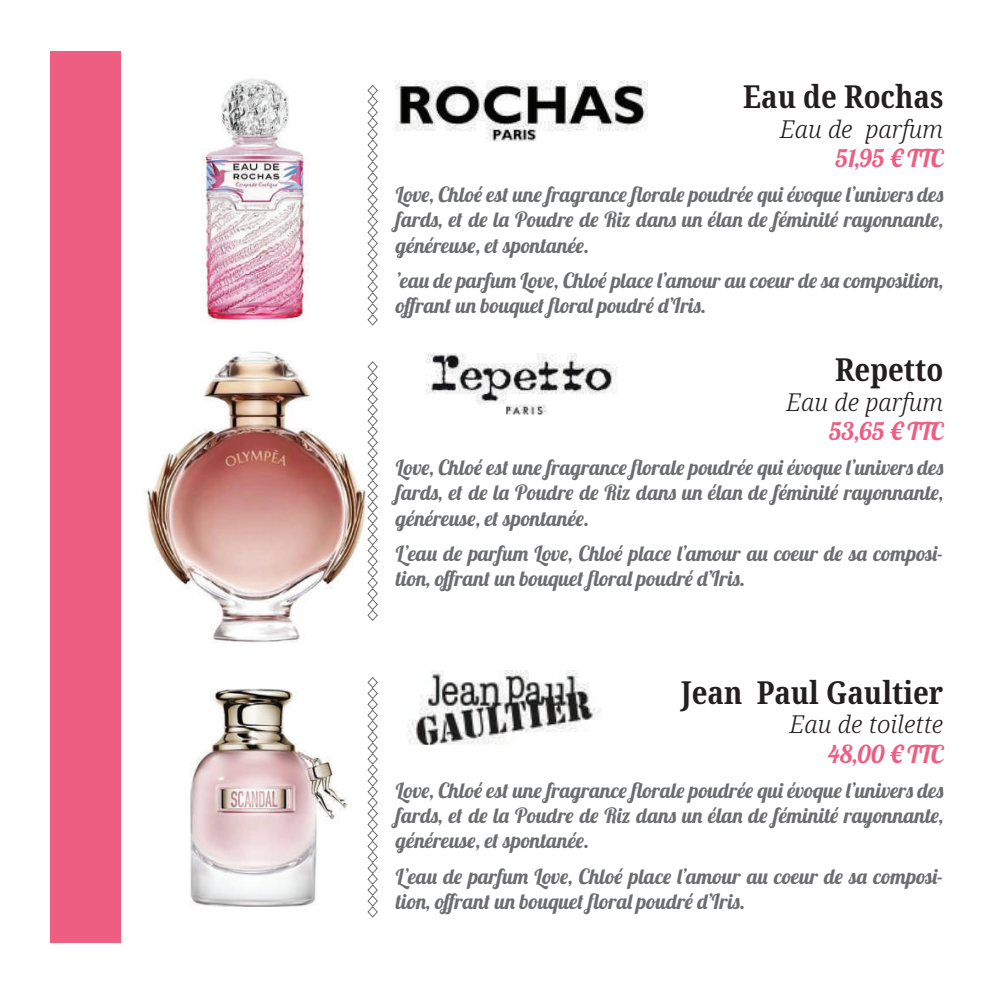
<style>
.page{position:relative;width:993px;height:993px;background:#fff}
.page>*{position:absolute;margin:0;border:0;box-sizing:border-box;transform-origin:0 0}
.t1{font:700 condensed 31.5px "Noto Serif";color:#231f20}
.t2{font:italic 300 24.5px "Noto Serif";color:#231f20}
.t3{font:24.5px "Lobster";color:#ee5e83}
.t4{font:21px/25.2px "Lobster";color:#6c6d70;text-align:justify}
</style>
<div class="page">
<div style="left:50px;top:50px;width:71px;height:892px;background:#ee5e83"></div>
<img style="left:201px;top:78px;width:108px;height:244px">
<img style="left:190px;top:688px;width:158px;height:217px">
<img style="left:144px;top:351px;width:222px;height:292px">
<img style="left:396px;top:80px;width:251px;height:62px">
<img style="left:425px;top:353px;width:193px;height:62px">
<img style="left:407px;top:670px;width:194px;height:74px">
<svg style="left:367px;top:85px;width:11px;height:241px"></svg>
<svg style="left:367px;top:677px;width:11px;height:241px"></svg>
<svg style="left:366px;top:361px;width:12px;height:260px"></svg>
<h1 class="t1" style="left:743px;top:75px;width:201px">Eau de Rochas</h1>
<p class="t2" style="left:779px;top:112px;width:165px">Eau de parfum</p>
<p class="t3" style="left:835px;top:142px;width:110px">51,95 € TTC</p>
<p class="t4" style="left:396px;top:181px;width:549px">Love, Chloé est une fragrance florale poudrée qui évoque l’univers des fards, et de la Poudre de Riz dans un élan de féminité rayonnante, généreuse, et spontanée.</p>
<p class="t4" style="left:396px;top:267px;width:548px">’eau de parfum Love, Chloé place l’amour au coeur de sa composition, offrant un bouquet floral poudré d’Iris.</p>
<h1 class="t1" style="left:834px;top:347px;width:110px">Repetto</h1>
<p class="t2" style="left:786px;top:385px;width:158px">Eau de parfum</p>
<p class="t3" style="left:828px;top:415px;width:116px">53,65 € TTC</p>
<p class="t4" style="left:396px;top:454px;width:549px">Love, Chloé est une fragrance florale poudrée qui évoque l’univers des fards, et de la Poudre de Riz dans un élan de féminité rayonnante, généreuse, et spontanée.</p>
<p class="t4" style="left:396px;top:540px;width:548px">L’eau de parfum Love, Chloé place l’amour au coeur de sa composi&shy;tion, offrant un bouquet floral poudré d’Iris.</p>
<h1 class="t1" style="left:680px;top:670px;width:264px">Jean Paul Gaultier</h1>
<p class="t2" style="left:789px;top:707px;width:155px">Eau de toilette</p>
<p class="t3" style="left:827px;top:738px;width:117px">48,00 € TTC</p>
<p class="t4" style="left:396px;top:777px;width:549px">Love, Chloé est une fragrance florale poudrée qui évoque l’univers des fards, et de la Poudre de Riz dans un élan de féminité rayonnante, généreuse, et spontanée.</p>
<p class="t4" style="left:396px;top:862px;width:548px">L’eau de parfum Love, Chloé place l’amour au coeur de sa composi&shy;tion, offrant un bouquet floral poudré d’Iris.</p>
</div>
